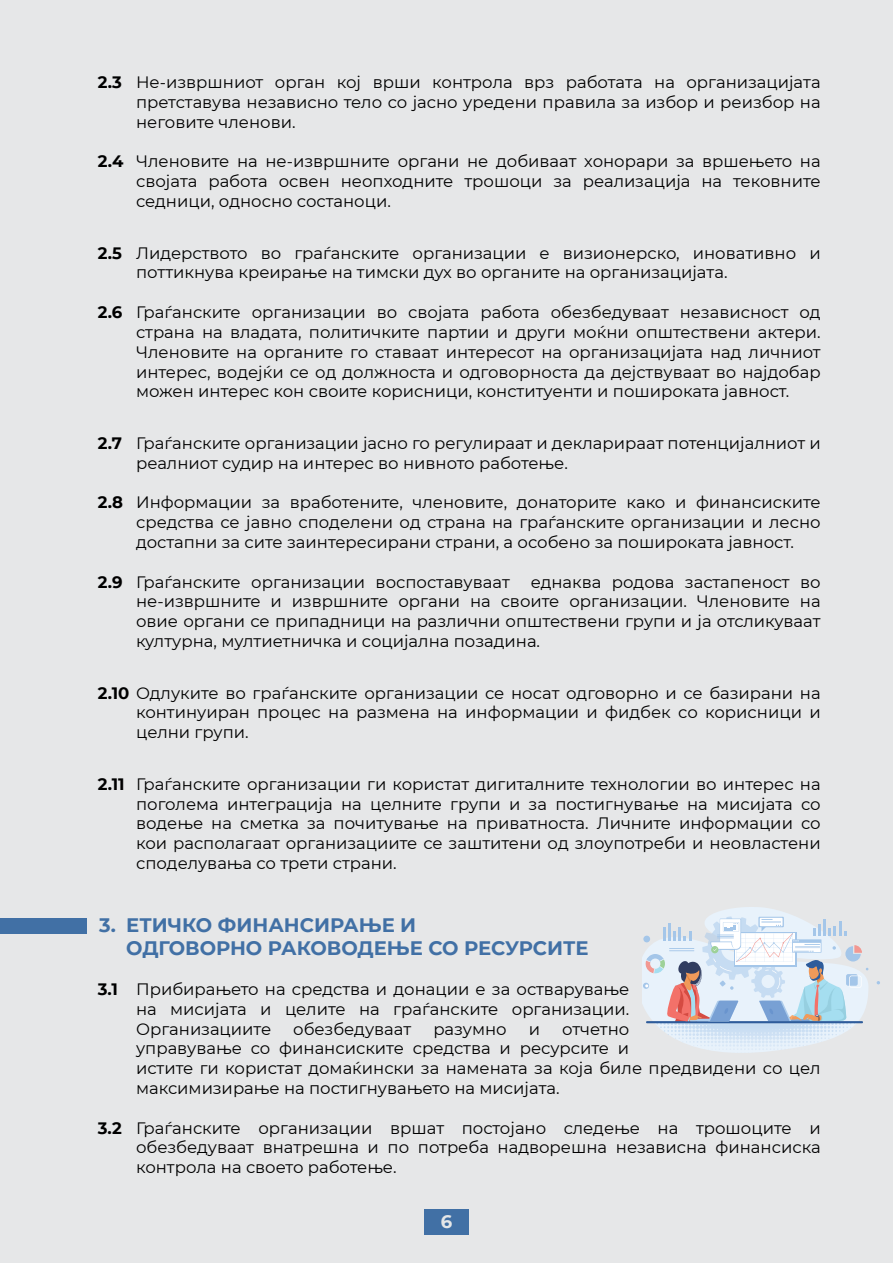
<style>
.page{position:relative;width:893px;height:1263px;background:#e6e7e8}
.page>*{position:absolute;margin:0;border:0;box-sizing:border-box;transform-origin:0 0}
.t1{font:700 19.5px/23.4px "Montserrat";color:#4170a5}
.t2{font:700 18px "Montserrat";color:#e6e7e8}
.t3{font:16.5px/19.8px "Montserrat";color:#000;text-align:justify}
.s1{font-weight:700}
</style>
<div class="page">
<div style="left:424px;top:1209px;width:45px;height:25px;background:#4170a5"></div>
<div style="left:0;top:918px;width:86px;height:16px;background:#4170a5"></div>
<svg style="left:642px;top:907px;width:227px;height:145px"></svg>
<p class="t3" style="left:136px;top:72px;width:686px;text-indent:-38px"><span class="s1">2.3</span> Не-извршниот орган кој врши контрола врз работата на организацијата претставува независно тело со јасно уредени правила за избор и реизбор на неговите членови.</p>
<p class="t3" style="left:136px;top:151px;width:686px;text-indent:-38px"><span class="s1">2.4</span> Членовите на не-извршните органи не добиваат хонорари за вршењето на својата работа освен неопходните трошоци за реализација на тековните седници, односно состаноци.</p>
<p class="t3" style="left:136px;top:242px;width:686px;text-indent:-38px"><span class="s1">2.5</span> Лидерството во граѓанските организации е визионерско, иновативно и поттикнува креирање на тимски дух во органите на организацијата.</p>
<p class="t3" style="left:136px;top:302px;width:686px;text-indent:-38px"><span class="s1">2.6</span> Граѓанските организации во својата работа обезбедуваат независност од страна на владата, политичките партии и други моќни општествени актери.<br>Членовите на органите го ставаат интересот на организацијата над личниот интерес, водејќи се од должноста и одговорноста да дејствуваат во најдобар можен интерес кон своите корисници, конституенти и пошироката јавност.</p>
<p class="t3" style="left:136px;top:433px;width:686px;text-indent:-38px"><span class="s1">2.7</span> Граѓанските организации јасно го регулираат и декларираат потенцијалниот и реалниот судир на интерес во нивното работење.</p>
<p class="t3" style="left:136px;top:492px;width:686px;text-indent:-38px"><span class="s1">2.8</span> Информации за вработените, членовите, донаторите како и финансиските средства се јавно споделени од страна на граѓанските организации и лесно достапни за сите заинтересирани страни, а особено за пошироката јавност.</p>
<p class="t3" style="left:98px;top:571px;width:414px"><span class="s1">2.9</span> Граѓанските организации воспоставуваат</p>
<p class="t3" style="left:136px;top:571px;width:686px;text-indent:395px">еднаква родова застапеност во не-извршните и извршните органи на своите организации. Членовите на овие органи се припадници на различни општествени групи и ја отсликуваат културна, мултиетничка и социјална позадина.</p>
<p class="t3" style="left:136px;top:682px;width:686px;text-indent:-38px"><span class="s1">2.10</span> Одлуките во граѓанските организации се носат одговорно и се базирани на континуиран процес на размена на информации и фидбек со корисници и целни групи.</p>
<p class="t3" style="left:136px;top:773px;width:686px;text-indent:-38px"><span class="s1">2.11</span> Граѓанските организации ги користат дигиталните технологии во интерес на поголема интеграција на целните групи и за постигнување на мисијата со водење на сметка за почитување на приватноста. Личните информации со кои располагаат организациите се заштитени од злоупотреби и неовластени споделувања со трети страни.</p>
<p class="t1" style="left:126px;top:912px;width:464px;text-indent:-27px">3. ЕТИЧКО ФИНАНСИРАЊЕ И<br>ОДГОВОРНО РАКОВОДЕЊЕ СО РЕСУРСИТЕ</p>
<p class="t3" style="left:136px;top:979px;width:495px;text-indent:-38px"><span class="s1">3.1</span> Прибирањето на средства и донации е за остварување на мисијата и целите на граѓанските организации.<br>Организациите</p>
<p class="t3" style="left:293px;top:1018px;width:120px">обезбедуваат</p>
<p class="t3" style="left:433px;top:1018px;width:75px">разумно</p>
<p class="t3" style="left:529px;top:1018px;width:13px">и</p>
<p class="t3" style="left:136px;top:1018px;width:686px;text-align:left;text-indent:426px">отчетно<br>управување со финансиските средства и ресурсите и<br>истите ги користат домаќински за намената за која биле предвидени со цел максимизирање на постигнувањето на мисијата.</p>
<p class="t3" style="left:136px;top:1117px;width:686px;text-indent:-38px"><span class="s1">3.2</span> Граѓанските организации вршат постојано следење на трошоците и обезбедуваат внатрешна и по потреба надворешна независна финансиска контрола на своето работење.</p>
<p class="t2" style="left:441px;top:1208px;width:13px">6</p>
</div>
